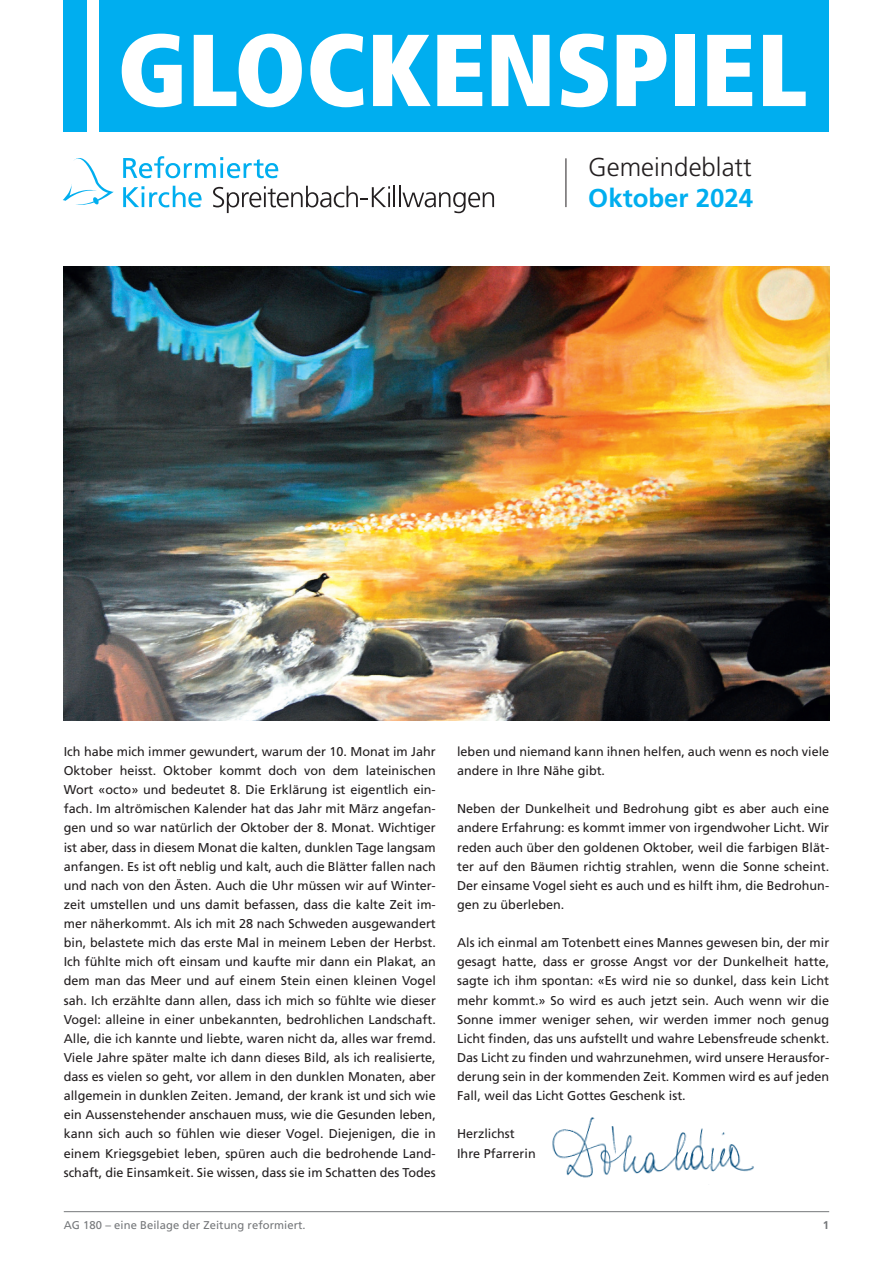
<style>
.page{position:relative;width:893px;height:1263px;background:#fff}
.page>*{position:absolute;margin:0;border:0;box-sizing:border-box;transform-origin:0 0}
.t1{font:900 condensed 102px "Frutiger";color:#fff}
.t2{font:300 25.8px "Frutiger";color:#231f20}
.t3{font:700 25.8px "Frutiger";color:#00aeef}
.t4{font:12.75px/19px "Frutiger";color:#231f20;text-align:justify}
.t5{font:11.25px "Frutiger";letter-spacing:.005em;color:#76787b}
.t6{font:700 11.25px "Frutiger";color:#76787b}
.s1{font-weight:400;font-size:198px}
</style>
<div class="page">
<div style="left:64px;top:0;width:765px;height:132px;background:#00aeef"></div>
<hr style="left:64px;top:1211px;width:765px;height:1px;background:#76787b">
<svg style="left:213px;top:186px;width:177px;height:27px"></svg>
<hr style="left:393px;top:186px;width:2px;height:21px;background:#231f20">
<hr style="left:399px;top:186px;width:2px;height:21px;background:#231f20">
<svg style="left:402px;top:192px;width:92px;height:21px"></svg>
<svg style="left:123px;top:156px;width:155px;height:22px"></svg>
<svg style="left:123px;top:186px;width:79px;height:21px"></svg>
<svg style="left:63px;top:158px;width:51px;height:47px"></svg>
<hr style="left:566px;top:158px;width:1px;height:49px;background:#231f20">
<img style="left:64px;top:267px;width:765px;height:453px">
<img style="left:552px;top:1117px;width:202px;height:61px">
<h1 class="t1" style="left:77px;top:8px;width:733px"><span class="s1">|</span>GLOCKENSPIEL</h1>
<h2 class="t2" style="left:588px;top:153px;width:165px">Gemeindeblatt</h2>
<h2 class="t3" style="left:588px;top:183px;width:167px">Oktober 2024</h2>
<p class="t4" style="left:64px;top:742px;width:374px">Ich habe mich immer gewundert, warum der 10. Monat im Jahr Oktober heisst. Oktober kommt doch von dem lateinischen Wort «octo» und bedeutet 8. Die Erklärung ist eigentlich ein&shy;fach. Im altrömischen Kalender hat das Jahr mit März angefan&shy;gen und so war natürlich der Oktober der 8. Monat. Wichtiger ist aber, dass in diesem Monat die kalten, dunklen Tage langsam anfangen. Es ist oft neblig und kalt, auch die Blätter fallen nach und nach von den Ästen. Auch die Uhr müssen wir auf Winter&shy;zeit umstellen und uns damit befassen, dass die kalte Zeit im&shy;mer näherkommt. Als ich mit 28 nach Schweden ausgewandert bin, belastete mich das erste Mal in meinem Leben der Herbst.<br>Ich fühlte mich oft einsam und kaufte mir dann ein Plakat, an dem man das Meer und auf einem Stein einen kleinen Vogel sah. Ich erzählte dann allen, dass ich mich so fühlte wie dieser Vogel: alleine in einer unbekannten, bedrohlichen Landschaft.<br>Alle, die ich kannte und liebte, waren nicht da, alles war fremd.<br>Viele Jahre später malte ich dann dieses Bild, als ich realisierte, dass es vielen so geht, vor allem in den dunklen Monaten, aber allgemein in dunklen Zeiten. Jemand, der krank ist und sich wie ein Aussenstehender anschauen muss, wie die Gesunden leben, kann sich auch so fühlen wie dieser Vogel. Diejenigen, die in einem Kriegsgebiet leben, spüren auch die bedrohende Land&shy;schaft, die Einsamkeit. Sie wissen, dass sie im Schatten des Todes</p>
<p class="t4" style="left:457px;top:742px;width:374px">leben und niemand kann ihnen helfen, auch wenn es noch viele andere in Ihre Nähe gibt.</p>
<p class="t4" style="left:457px;top:799px;width:374px">Neben der Dunkelheit und Bedrohung gibt es aber auch eine andere Erfahrung: es kommt immer von irgendwoher Licht. Wir reden auch über den goldenen Oktober, weil die farbigen Blät&shy;ter auf den Bäumen richtig strahlen, wenn die Sonne scheint.<br>Der einsame Vogel sieht es auch und es hilft ihm, die Bedrohun&shy;gen zu überleben.</p>
<p class="t4" style="left:457px;top:933px;width:374px">Als ich einmal am Totenbett eines Mannes gewesen bin, der mir gesagt hatte, dass er grosse Angst vor der Dunkelheit hatte, sagte ich ihm spontan: «Es wird nie so dunkel, dass kein Licht mehr kommt.» So wird es auch jetzt sein. Auch wenn wir die Sonne immer weniger sehen, wir werden immer noch genug Licht finden, das uns aufstellt und wahre Lebensfreude schenkt.<br>Das Licht zu finden und wahrzunehmen, wird unsere Herausfor&shy;derung sein in der kommenden Zeit. Kommen wird es auf jeden Fall, weil das Licht Gottes Geschenk ist.</p>
<p class="t4" style="left:457px;top:1124px;width:80px">Herzlichst<br>Ihre Pfarrerin</p>
<p class="t5" style="left:64px;top:1218px;width:243px">AG 180 – eine Beilage der Zeitung reformiert.</p>
<p class="t6" style="left:823px;top:1218px;width:8px">1</p>
</div>
